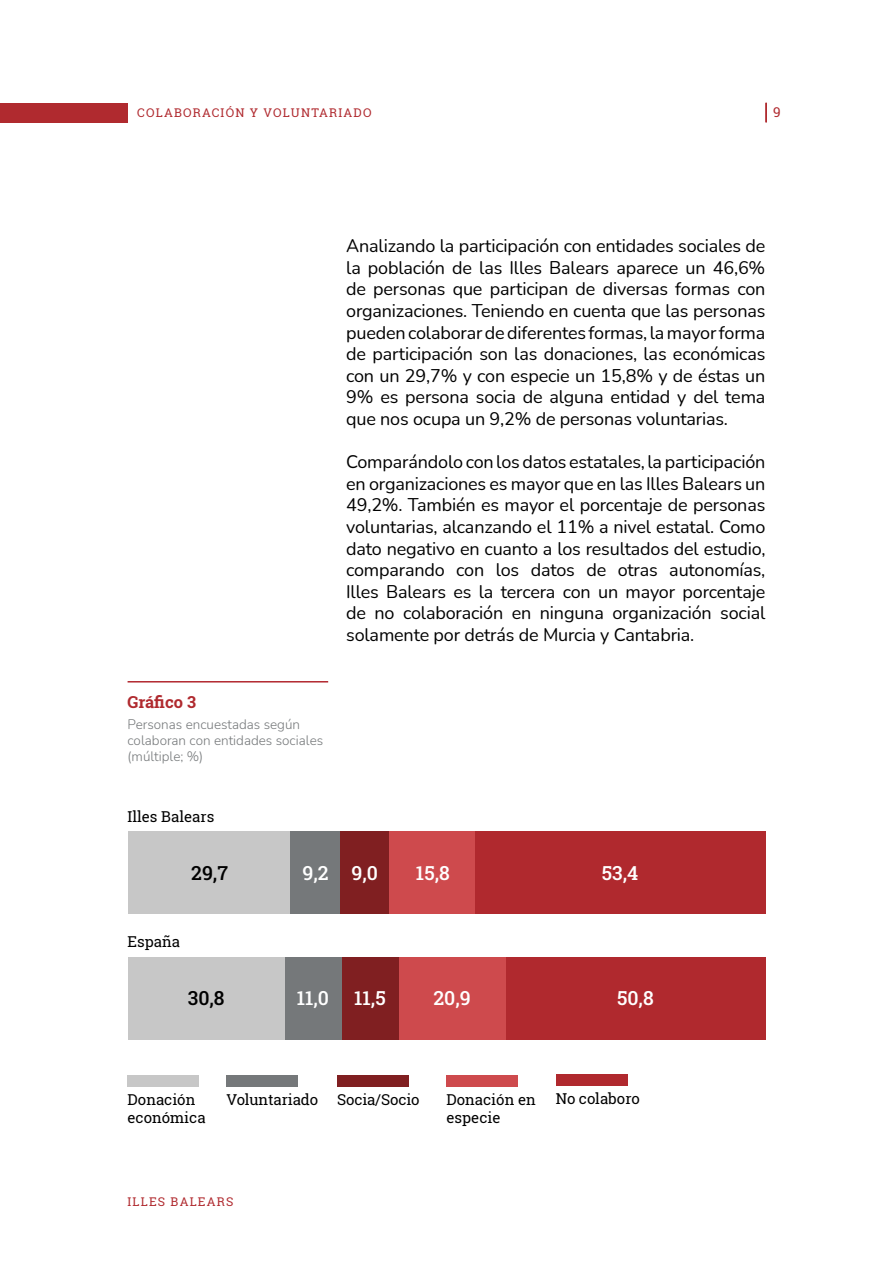
<style>
.page{position:relative;width:893px;height:1263px;background:#fff}
.page>*{position:absolute;margin:0;border:0;box-sizing:border-box;transform-origin:0 0}
.datos{font:500 19.5px "Roboto Slab";color:#fff}
.datos-2{font:500 19.5px "Roboto Slab";color:#000}
.t1{font:18px/21.6px "Nunito";letter-spacing:-.01em;color:#000;text-align:justify}
.Gráfico_X{font:700 16.5px "Roboto Slab";color:#b02a2f}
.Leyenda{font:15px/18px "Roboto Slab";color:#000}
.Descripcion_gráfico{font:300 13.5px/16.2px "Nunito";color:#75787a}
.t2{font:13.5px "Roboto Slab";color:#b02a2f}
.t3{font:12px "Roboto Slab";letter-spacing:.1em;color:#b02a2f}
</style>
<div class="page">
<div style="left:0;top:103px;width:128px;height:19px;background:#b02a2f"></div>
<hr style="left:128px;top:681px;width:200px;height:1px;background:#b2282f">
<div style="left:128px;top:1075px;width:71px;height:11px;background:#c7c7c7"></div>
<div style="left:226px;top:1075px;width:72px;height:11px;background:#75787a"></div>
<div style="left:337px;top:1075px;width:72px;height:11px;background:#801f21"></div>
<div style="left:446px;top:1075px;width:72px;height:11px;background:#ce4a4d"></div>
<div style="left:556px;top:1074px;width:72px;height:11px;background:#b0292e"></div>
<div style="left:129px;top:831px;width:161px;height:83px;background:#c7c7c7"></div>
<div style="left:290px;top:831px;width:50px;height:83px;background:#75787a"></div>
<div style="left:340px;top:831px;width:49px;height:83px;background:#801f21"></div>
<div style="left:389px;top:831px;width:86px;height:83px;background:#ce4a4d"></div>
<div style="left:475px;top:831px;width:290px;height:83px;background:#b0292e"></div>
<div style="left:129px;top:957px;width:157px;height:83px;background:#c7c7c7"></div>
<div style="left:286px;top:957px;width:56px;height:83px;background:#75787a"></div>
<div style="left:342px;top:957px;width:58px;height:83px;background:#801f21"></div>
<div style="left:399px;top:957px;width:107px;height:83px;background:#ce4a4d"></div>
<div style="left:506px;top:957px;width:259px;height:83px;background:#b0292e"></div>
<svg style="left:765px;top:103px;width:2px;height:19px"></svg>
<p class="t3" style="left:137px;top:105px;width:236px">COLABORACIÓN Y VOLUNTARIADO</p>
<p class="t2" style="left:773px;top:103px;width:9px">9</p>
<p class="t1" style="left:346px;top:234px;width:421px">Analizando la participación con entidades sociales de la población de las Illes Balears aparece un 46,6% de personas que participan de diversas formas con organizaciones. Teniendo en cuenta que las personas pueden colaborar de diferentes formas, la mayor forma de participación son las donaciones, las económicas con un 29,7% y con especie un 15,8% y de éstas un 9% es persona socia de alguna entidad y del tema que nos ocupa un 9,2% de personas voluntarias.</p>
<p class="t1" style="left:346px;top:450px;width:421px">Comparándolo con los datos estatales, la participación en organizaciones es mayor que en las Illes Balears un 49,2%. También es mayor el porcentaje de personas voluntarias, alcanzando el 11% a nivel estatal. Como dato negativo en cuanto a los resultados del estudio, comparando con los datos de otras autonomías, Illes Balears es la tercera con un mayor porcentaje de no colaboración en ninguna organización social solamente por detrás de Murcia y Cantabria.</p>
<p class="Gráfico_X" style="left:128px;top:691px;width:70px">Gráfico 3</p>
<p class="Descripcion_gráfico" style="left:128px;top:715px;width:197px">Personas encuestadas según colaboran con entidades sociales (múltiple; %)</p>
<p class="Leyenda" style="left:128px;top:807px;width:88px">Illes Balears</p>
<p class="datos-2" style="left:191px;top:859px;width:38px">29,7</p>
<p class="datos" style="left:302px;top:859px;width:28px">9,2</p>
<p class="datos" style="left:352px;top:859px;width:28px">9,0</p>
<p class="datos" style="left:416px;top:859px;width:35px">15,8</p>
<p class="datos" style="left:602px;top:859px;width:38px">53,4</p>
<p class="Leyenda" style="left:128px;top:932px;width:54px">España</p>
<p class="datos-2" style="left:188px;top:984px;width:38px">30,8</p>
<p class="datos" style="left:297px;top:984px;width:34px">11,0</p>
<p class="datos" style="left:354px;top:984px;width:33px">11,5</p>
<p class="datos" style="left:433px;top:984px;width:39px">20,9</p>
<p class="datos" style="left:617px;top:984px;width:38px">50,8</p>
<p class="Leyenda" style="left:128px;top:1090px;width:80px">Donación económica</p>
<p class="Leyenda" style="left:226px;top:1090px;width:93px">Voluntariado</p>
<p class="Leyenda" style="left:337px;top:1090px;width:84px">Socia/Socio</p>
<p class="Leyenda" style="left:446px;top:1090px;width:91px">Donación en especie</p>
<p class="Leyenda" style="left:556px;top:1089px;width:86px">No colaboro</p>
<p class="t3" style="left:128px;top:1193px;width:107px">ILLES BALEARS</p>
</div>
